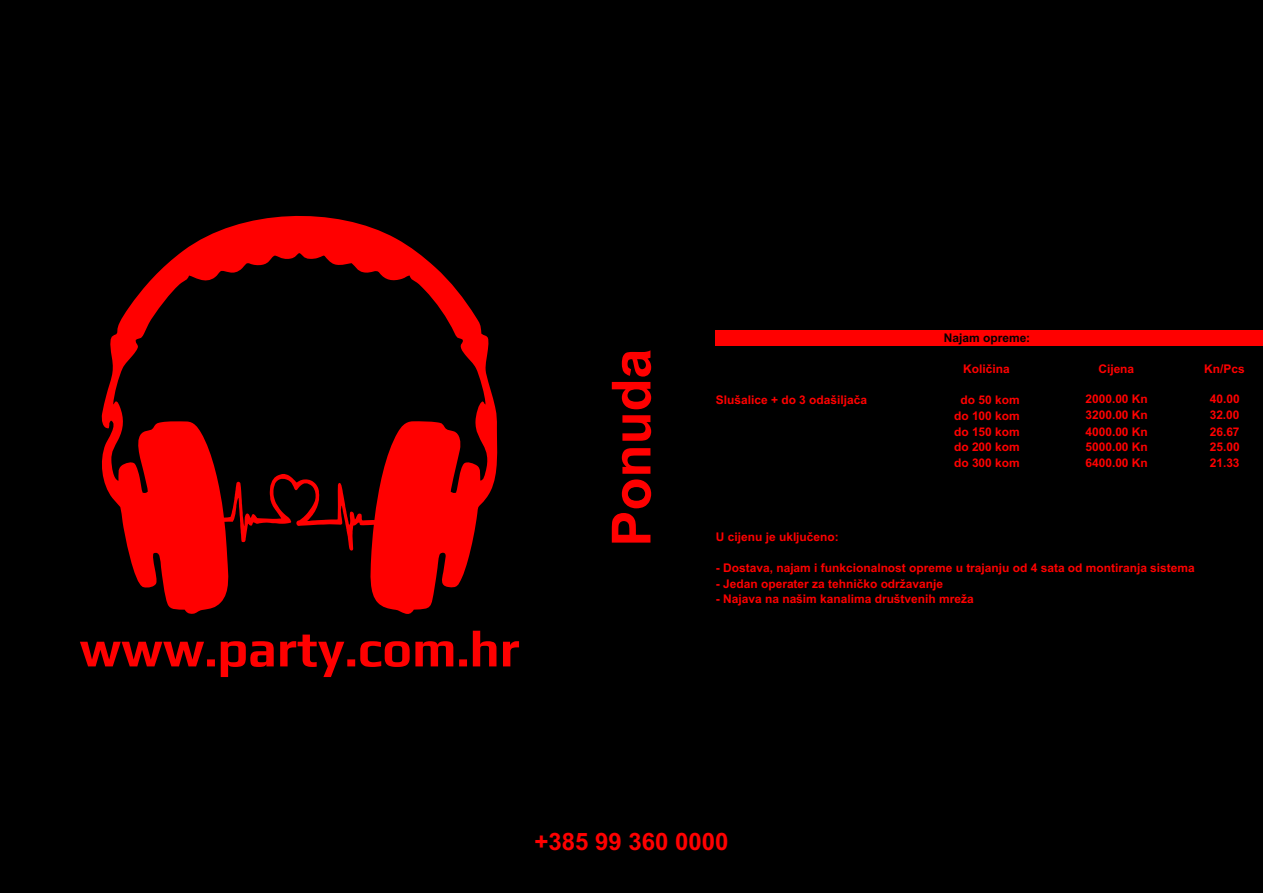
<style>
.page{position:relative;width:1263px;height:893px;background:#000}
.page>*{position:absolute;margin:0;border:0;box-sizing:border-box;transform-origin:0 0}
.t1{font:700 54px "Arial";color:#f00}
.t2{font:700 24px "Arial";color:#f00}
.t3{font:700 12px/15.9px "Arial";color:#f00;text-align:justify}
.t4{font:700 12px "Arial";color:#000}
</style>
<div class="page">
<svg style="left:80px;top:215px;width:439px;height:462px"></svg>
<div style="left:715px;top:330px;width:548px;height:15px;background:#f00"></div>
<h1 class="t1" style="left:611px;top:547px;width:200px;rotate:-90deg">Ponuda</h1>
<p class="t4" style="left:944px;top:333px;width:88px">Najam opreme:</p>
<p class="t3" style="left:963px;top:362px;width:48px">Količina</p>
<p class="t3" style="left:1098px;top:362px;width:37px">Cijena</p>
<p class="t3" style="left:1204px;top:362px;width:42px">Kn/Pcs</p>
<p class="t3" style="left:716px;top:393px;width:153px">Slušalice + do 3 odašiljača</p>
<p class="t3" style="left:954px;top:393px;width:67px;text-align:center">do 50 kom do 100 kom do 150 kom do 200 kom do 300 kom</p>
<p class="t3" style="left:1085px;top:392px;width:64px">2000.00 Kn 3200.00 Kn 4000.00 Kn 5000.00 Kn 6400.00 Kn</p>
<p class="t3" style="left:1210px;top:392px;width:32px">40.00<br>32.00<br>26.67<br>25.00<br>21.33</p>
<p class="t3" style="left:716px;top:530px;width:124px">U cijenu je uključeno:</p>
<p class="t3" style="left:716px;top:561px;width:480px">- Dostava, najam i funkcionalnost opreme u trajanju od 4 sata od montiranja sistema</p>
<p class="t3" style="left:716px;top:576px;width:229px">- Jedan operater za tehničko održavanje</p>
<p class="t3" style="left:716px;top:592px;width:259px">- Najava na našim kanalima društvenih mreža</p>
<h2 class="t2" style="left:534px;top:833px;width:196px">+385 99 360 0000</h2>
</div>
